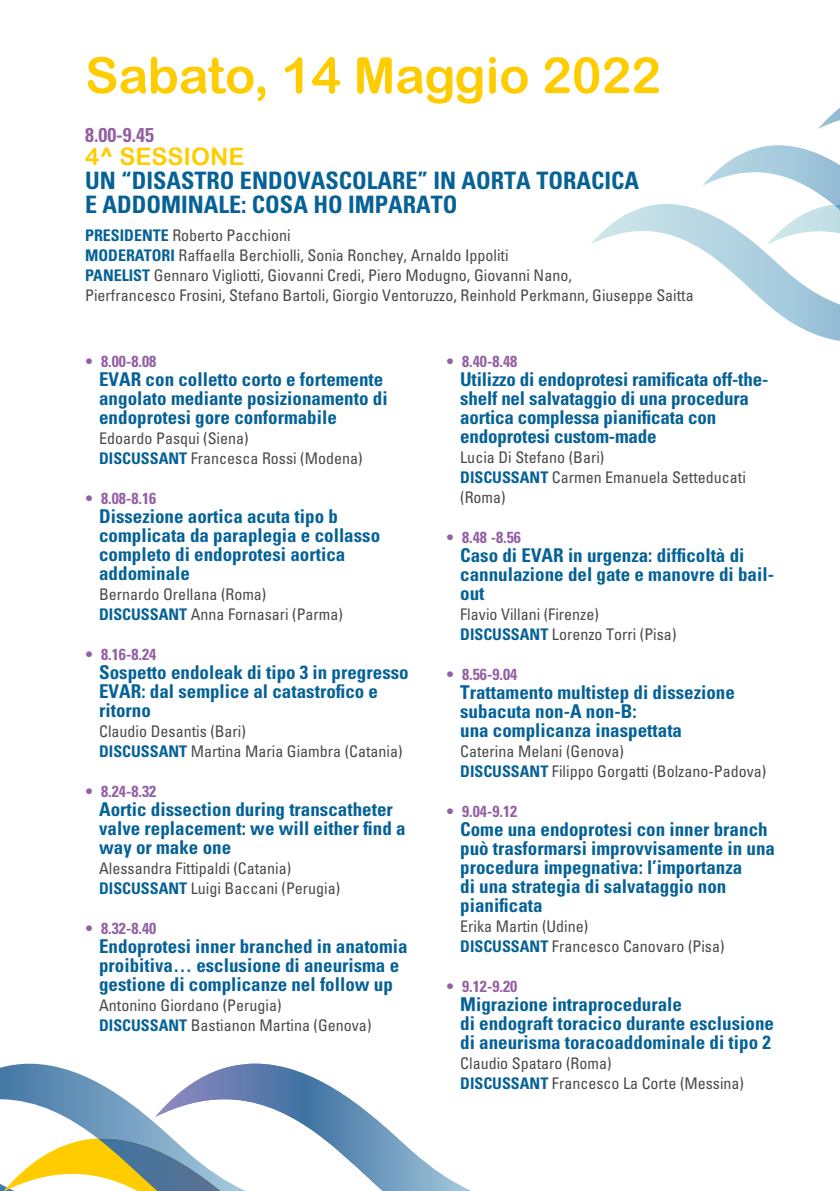
<style>
.page{position:relative;width:840px;height:1191px;background:#fff}
.page>*{position:absolute;margin:0;border:0;box-sizing:border-box;transform-origin:0 0}
.t1{font:50px "Arial Rounded MT Bold";color:#fc0}
.t2{font:700 condensed 24px/24px "Univers LT Std";color:#066296}
.t3{font:24px "Arial Rounded MT Bold";color:#fc0}
.t4{font:700 condensed 20px "Univers LT Std";color:#9460a4}
.t5{font:700 condensed 19px/19px "Univers LT Std";color:#066296}
.t6{font:condensed 16px/20px "Univers LT Std";color:#4a4a49}
.t7{font:700 condensed 16px "Univers LT Std";color:#9460a4}
.s1{font-weight:700;color:#066296}
.s2{font-weight:900;font-stretch:normal}
</style>
<div class="page">
<svg style="left:591px;top:108px;width:248px;height:233px"></svg>
<svg style="left:766px;top:204px;width:73px;height:41px"></svg>
<svg style="left:245px;top:1063px;width:226px;height:128px"></svg>
<svg style="left:245px;top:1082px;width:203px;height:109px"></svg>
<svg style="left:0;top:1063px;width:245px;height:128px"></svg>
<h1 class="t1" style="left:85px;top:46px;width:577px">Sabato, 14 Maggio 2022</h1>
<p class="t4" style="left:85px;top:123px;width:70px">8.00-9.45</p>
<p class="t3" style="left:85px;top:142px;width:161px">4^ SESSIONE</p>
<p class="t2" style="left:85px;top:168px;width:555px">UN “DISASTRO ENDOVASCOLARE” IN AORTA TORACICA<br>E ADDOMINALE: COSA HO IMPARATO</p>
<p class="t6" style="left:85px;top:225px;width:609px"><span class="s1">PRESIDENTE</span> Roberto Pacchioni<br><span class="s1">MODERATORI</span> Raffaella Berchiolli, Sonia Ronchey, Arnaldo Ippoliti<br><span class="s1">PANELIST</span> Gennaro Vigliotti, Giovanni Credi, Piero Modugno, Giovanni Nano,<br>Pierfrancesco Frosini, Stefano Bartoli, Giorgio Ventoruzzo, Reinhold Perkmann, Giuseppe Saitta</p>
<p class="t7" style="left:85px;top:351px;width:73px"><span class="s2">•</span> 8.00-8.08</p>
<p class="t5" style="left:99px;top:369px;width:290px">EVAR con colletto corto e fortemente angolato mediante posizionamento di endoprotesi gore conformabile</p>
<p class="t6" style="left:99px;top:428px;width:265px">Edoardo Pasqui (Siena)<br><span class="s1">DISCUSSANT</span> Francesca Rossi (Modena)</p>
<p class="t7" style="left:85px;top:488px;width:73px"><span class="s2">•</span> 8.08-8.16</p>
<p class="t5" style="left:99px;top:506px;width:282px">Dissezione aortica acuta tipo b complicata da paraplegia e collasso completo di endoprotesi aortica addominale</p>
<p class="t6" style="left:99px;top:584px;width:245px">Bernardo Orellana (Roma)<br><span class="s1">DISCUSSANT</span> Anna Fornasari (Parma)</p>
<p class="t7" style="left:85px;top:644px;width:73px"><span class="s2">•</span> 8.16-8.24</p>
<p class="t5" style="left:99px;top:662px;width:311px">Sospetto endoleak di tipo 3 in pregresso<br>EVAR: dal semplice al catastrofico e ritorno</p>
<p class="t6" style="left:99px;top:721px;width:305px">Claudio Desantis (Bari)<br><span class="s1">DISCUSSANT</span> Martina Maria Giambra (Catania)</p>
<p class="t7" style="left:85px;top:781px;width:73px"><span class="s2">•</span> 8.24-8.32</p>
<p class="t5" style="left:99px;top:799px;width:308px">Aortic dissection during transcatheter valve replacement: we will either find a way or make one</p>
<p class="t6" style="left:99px;top:858px;width:242px">Alessandra Fittipaldi (Catania)<br><span class="s1">DISCUSSANT</span> Luigi Baccani (Perugia)</p>
<p class="t7" style="left:85px;top:918px;width:73px"><span class="s2">•</span> 8.32-8.40</p>
<p class="t5" style="left:99px;top:936px;width:310px">Endoprotesi inner branched in anatomia proibitiva… esclusione di aneurisma e gestione di complicanze nel follow up</p>
<p class="t6" style="left:99px;top:995px;width:274px">Antonino Giordano (Perugia)<br><span class="s1">DISCUSSANT</span> Bastianon Martina (Genova)</p>
<p class="t7" style="left:446px;top:351px;width:73px"><span class="s2">•</span> 8.40-8.48</p>
<p class="t5" style="left:460px;top:369px;width:309px">Utilizzo di endoprotesi ramificata off-the&shy;shelf nel salvataggio di una procedura aortica complessa pianificata con endoprotesi custom-made</p>
<p class="t6" style="left:460px;top:447px;width:287px">Lucia Di Stefano (Bari)<br><span class="s1">DISCUSSANT</span> Carmen Emanuela Setteducati (Roma)</p>
<p class="t7" style="left:446px;top:527px;width:76px"><span class="s2">•</span> 8.48 -8.56</p>
<p class="t5" style="left:460px;top:545px;width:315px">Caso di EVAR in urgenza: difficoltà di cannulazione del gate e manovre di bail&shy;out</p>
<p class="t6" style="left:460px;top:604px;width:218px">Flavio Villani (Firenze)<br><span class="s1">DISCUSSANT</span> Lorenzo Torri (Pisa)</p>
<p class="t7" style="left:446px;top:664px;width:73px"><span class="s2">•</span> 8.56-9.04</p>
<p class="t5" style="left:460px;top:682px;width:276px">Trattamento multistep di dissezione subacuta non-A non-B:<br>una complicanza inaspettata</p>
<p class="t6" style="left:460px;top:741px;width:307px">Caterina Melani (Genova)<br><span class="s1">DISCUSSANT</span> Filippo Gorgatti (Bolzano-Padova)</p>
<p class="t7" style="left:446px;top:801px;width:73px"><span class="s2">•</span> 9.04-9.12</p>
<p class="t5" style="left:460px;top:819px;width:316px">Come una endoprotesi con inner branch può trasformarsi improvvisamente in una procedura impegnativa: l’importanza<br>di una strategia di salvataggio non pianificata</p>
<p class="t6" style="left:460px;top:916px;width:266px">Erika Martin (Udine)<br><span class="s1">DISCUSSANT</span> Francesco Canovaro (Pisa)</p>
<p class="t7" style="left:446px;top:976px;width:73px"><span class="s2">•</span> 9.12-9.20</p>
<p class="t5" style="left:460px;top:994px;width:315px">Migrazione intraprocedurale<br>di endograft toracico durante esclusione di aneurisma toracoaddominale di tipo 2</p>
<p class="t6" style="left:460px;top:1053px;width:285px">Claudio Spataro (Roma)<br><span class="s1">DISCUSSANT</span> Francesco La Corte (Messina)</p>
</div>
